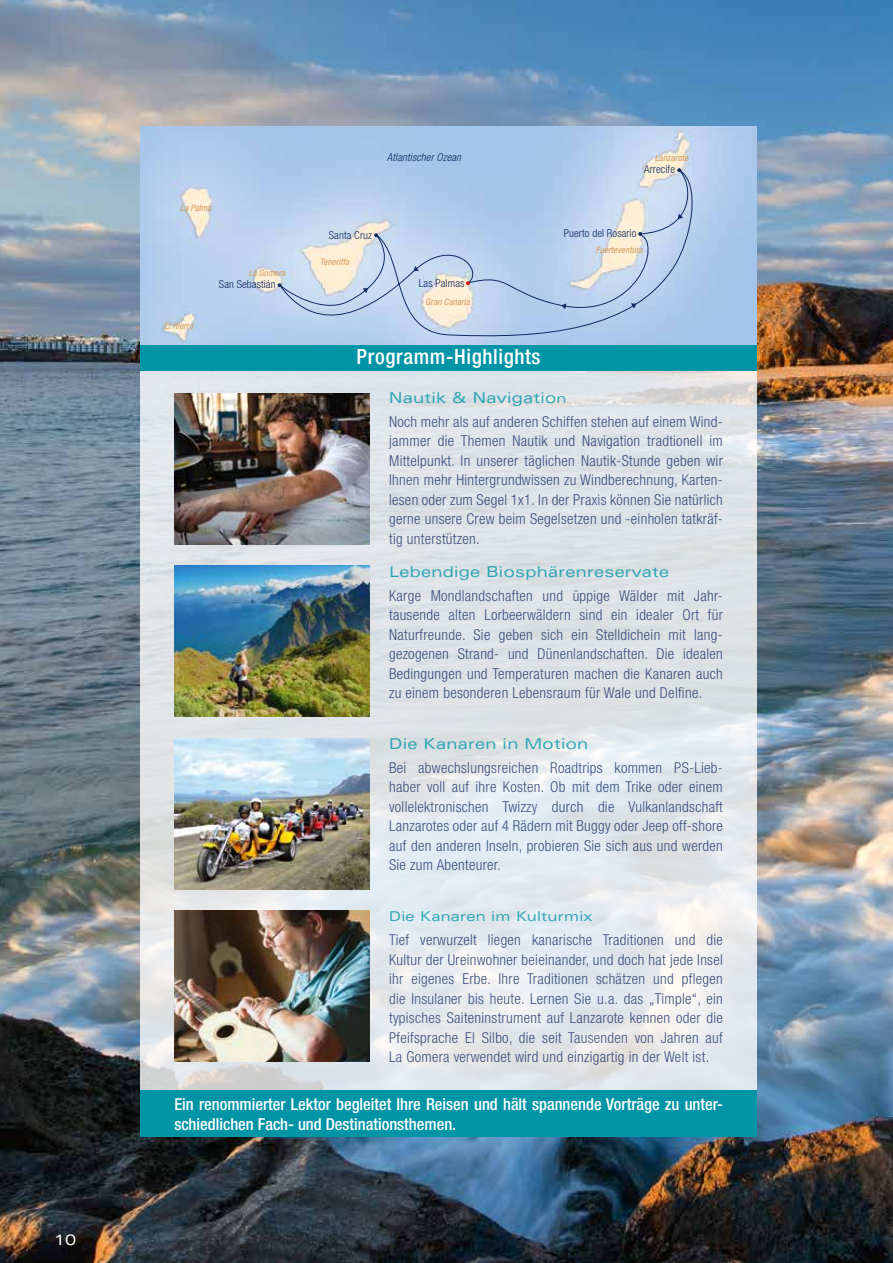
<style>
.page{position:relative;width:893px;height:1263px;background:#fff}
.page>*{position:absolute;margin:0;border:0;box-sizing:border-box;transform-origin:0 0}
.t1{font:500 condensed 21px "Helvetica Neue LT Std";letter-spacing:.03em;color:#fff}
.t2{font:500 condensed 16.5px/19.5px "Helvetica Neue LT Std";color:#fff}
.t3{font:300 condensed 15px/19.5px "Helvetica Neue LT Std";letter-spacing:.02em;color:#102a62;text-align:justify}
.t4{font:expanded 15px "Univers LT Std";letter-spacing:.02em;color:#0095a6}
.t5{font:expanded 15px "Univers LT Std";color:#fff}
.t6{font:expanded 13.5px "Univers LT Std";letter-spacing:.02em;color:#0095a6}
.t7{font:300 condensed 10.95px "Helvetica Neue LT Std";letter-spacing:.01em;color:#102a62}
.t8{font:italic 300 condensed 10.95px "Helvetica Neue LT Std";letter-spacing:.01em;color:#102a62}
.t9{font:italic condensed 9px "Helvetica Neue LT Std";letter-spacing:.01em;color:#d39c62}
.s1{font-size:13.5px}
</style>
<div class="page">
<img style="left:0;top:0;width:893px;height:1263px">
<svg style="left:140px;top:371px;width:617px;height:719px;background:#e0e5e9"></svg>
<img style="left:140px;top:126px;width:617px;height:219px">
<img style="left:174px;top:394px;width:196px;height:151px">
<img style="left:174px;top:566px;width:196px;height:151px">
<img style="left:174px;top:738px;width:196px;height:151px">
<img style="left:174px;top:910px;width:196px;height:151px">
<div style="left:140px;top:345px;width:617px;height:26px;background:#0095a6"></div>
<div style="left:140px;top:1090px;width:617px;height:46px;background:#0095a6"></div>
<svg style="left:276px;top:167px;width:426px;height:174px;background:#bcd0e9"></svg>
<svg style="left:466px;top:281px;width:4px;height:4px"></svg>
<svg style="left:561px;top:303px;width:5px;height:6px"></svg>
<svg style="left:678px;top:214px;width:5px;height:5px"></svg>
<svg style="left:631px;top:303px;width:6px;height:6px"></svg>
<svg style="left:363px;top:288px;width:5px;height:5px"></svg>
<svg style="left:413px;top:266px;width:6px;height:5px"></svg>
<p class="t5" style="left:54px;top:1230px;width:24px">10</p>
<p class="t9" style="left:180px;top:202px;width:33px">La Palma</p>
<p class="t9" style="left:249px;top:267px;width:38px">La Gomera</p>
<p class="t8" style="left:387px;top:151px;width:76px">Atlantischer Ozean</p>
<p class="t7" style="left:329px;top:228px;width:45px">Santa Cruz</p>
<p class="t9" style="left:320px;top:256px;width:31px">Teneriffa</p>
<p class="t7" style="left:219px;top:278px;width:58px">San Sebastián</p>
<p class="t7" style="left:419px;top:276px;width:47px">Las Palmas</p>
<p class="t9" style="left:164px;top:320px;width:30px">El Hierro</p>
<p class="t9" style="left:426px;top:296px;width:46px">Gran Canaria</p>
<h1 class="t1" style="left:357px;top:344px;width:185px">Programm-Highlights</h1>
<p class="t9" style="left:655px;top:153px;width:35px">Lanzarote</p>
<p class="t7" style="left:644px;top:163px;width:32px">Arrecife</p>
<p class="t7" style="left:564px;top:227px;width:74px">Puerto del Rosario</p>
<p class="t9" style="left:596px;top:244px;width:48px">Fuerteventura</p>
<p class="t4" style="left:389px;top:389px;width:179px">Nautik &amp; Navigatio<span class="s1">n</span></p>
<p class="t3" style="left:389px;top:412px;width:335px">Noch mehr als auf anderen Schiffen stehen auf einem Wind&shy;jammer die Themen Nautik und Navigation tradtionell im Mittelpunkt. In unserer täglichen Nautik-Stunde geben wir Ihnen mehr Hintergrundwissen zu Windberechnung, Karten&shy;lesen oder zum Segel 1x1. In der Praxis können Sie natürlich gerne unsere Crew beim Segelsetzen und -einholen tatkräf&shy;tig unterstützen.</p>
<p class="t4" style="left:389px;top:563px;width:282px">Lebendige Biosphärenreservate</p>
<p class="t3" style="left:389px;top:585px;width:335px">Karge Mondlandschaften und üppige Wälder mit Jahr&shy;tausende alten Lorbeerwäldern sind ein idealer Ort für Naturfreunde. Sie geben sich ein Stelldichein mit lang&shy;gezogenen Strand- und Dünenlandschaften. Die idealen Bedingungen und Temperaturen machen die Kanaren auch zu einem besonderen Lebensraum für Wale und Delfine.</p>
<p class="t4" style="left:389px;top:735px;width:201px">Die Kanaren in Motion</p>
<p class="t3" style="left:389px;top:758px;width:335px">Bei abwechslungsreichen Roadtrips kommen PS-Lieb&shy;haber voll auf ihre Kosten. Ob mit dem Trike oder einem vollelektronischen Twizzy durch die Vulkanlandschaft Lanzarotes oder auf 4 Rädern mit Buggy oder Jeep off-shore auf den anderen Inseln, probieren Sie sich aus und werden Sie zum Abenteurer.</p>
<p class="t6" style="left:389px;top:908px;width:205px">Die Kanaren im Kulturmix</p>
<p class="t3" style="left:389px;top:930px;width:335px">Tief verwurzelt liegen kanarische Traditionen und die Kultur der Ureinwohner beieinander, und doch hat jede Insel ihr eigenes Erbe. Ihre Traditionen schätzen und pflegen die Insulaner bis heute. Lernen Sie u.a. das „Timple“, ein typisches Saiteninstrument auf Lanzarote kennen oder die Pfeifsprache El Silbo, die seit Tausenden von Jahren auf La Gomera verwendet wird und einzigartig in der Welt ist.</p>
<p class="t2" style="left:174px;top:1094px;width:550px">Ein renommierter Lektor begleitet Ihre Reisen und hält spannende Vorträge zu unter&shy;schiedlichen Fach- und Destinationsthemen.</p>
</div>
